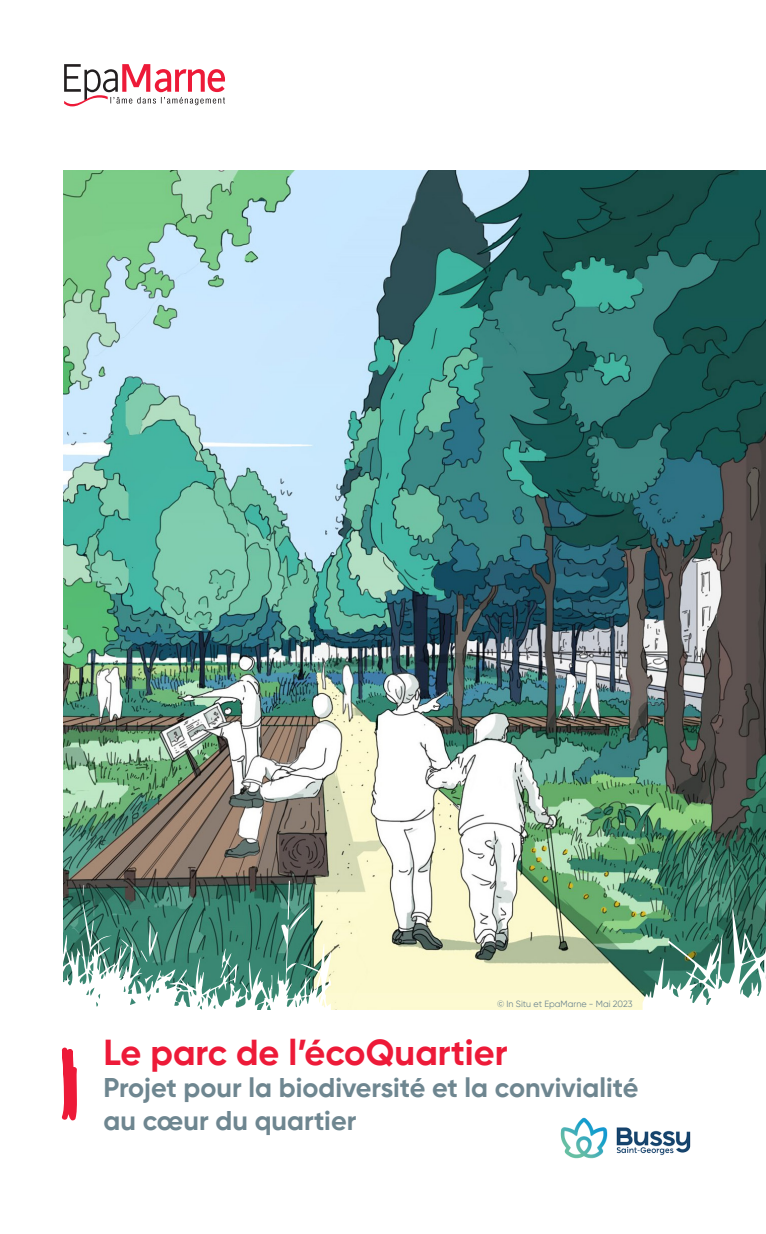
<style>
.page{position:relative;width:766px;height:1234px;background:#fff}
.page>*{position:absolute;margin:0;border:0;box-sizing:border-box;transform-origin:0 0}
.t1{font:700 36px "Gilroy";color:#ed1a38}
.t2{font:700 27px "Gilroy";color:#6e8690}
.t3{font:9px "Gilroy";color:#6e8690}
</style>
<div class="page">
<svg style="left:64px;top:64px;width:161px;height:43px"></svg>
<img style="left:64px;top:170px;width:701px;height:839px">
<svg style="left:63px;top:880px;width:268px;height:130px"></svg>
<svg style="left:642px;top:829px;width:123px;height:181px"></svg>
<svg style="left:61px;top:1047px;width:16px;height:73px"></svg>
<img style="left:560px;top:1117px;width:131px;height:42px">
<p class="t3" style="left:497px;top:998px;width:137px">© In Situ et EpaMarne - Mai 2023</p>
<p class="t1" style="left:103px;top:1029px;width:405px">Le parc de l’écoQuartier</p>
<p class="t2" style="left:103px;top:1070px;width:536px">Projet pour la biodiversité et la convivialité</p>
<p class="t2" style="left:103px;top:1103px;width:254px">au cœur du quartier</p>
</div>
